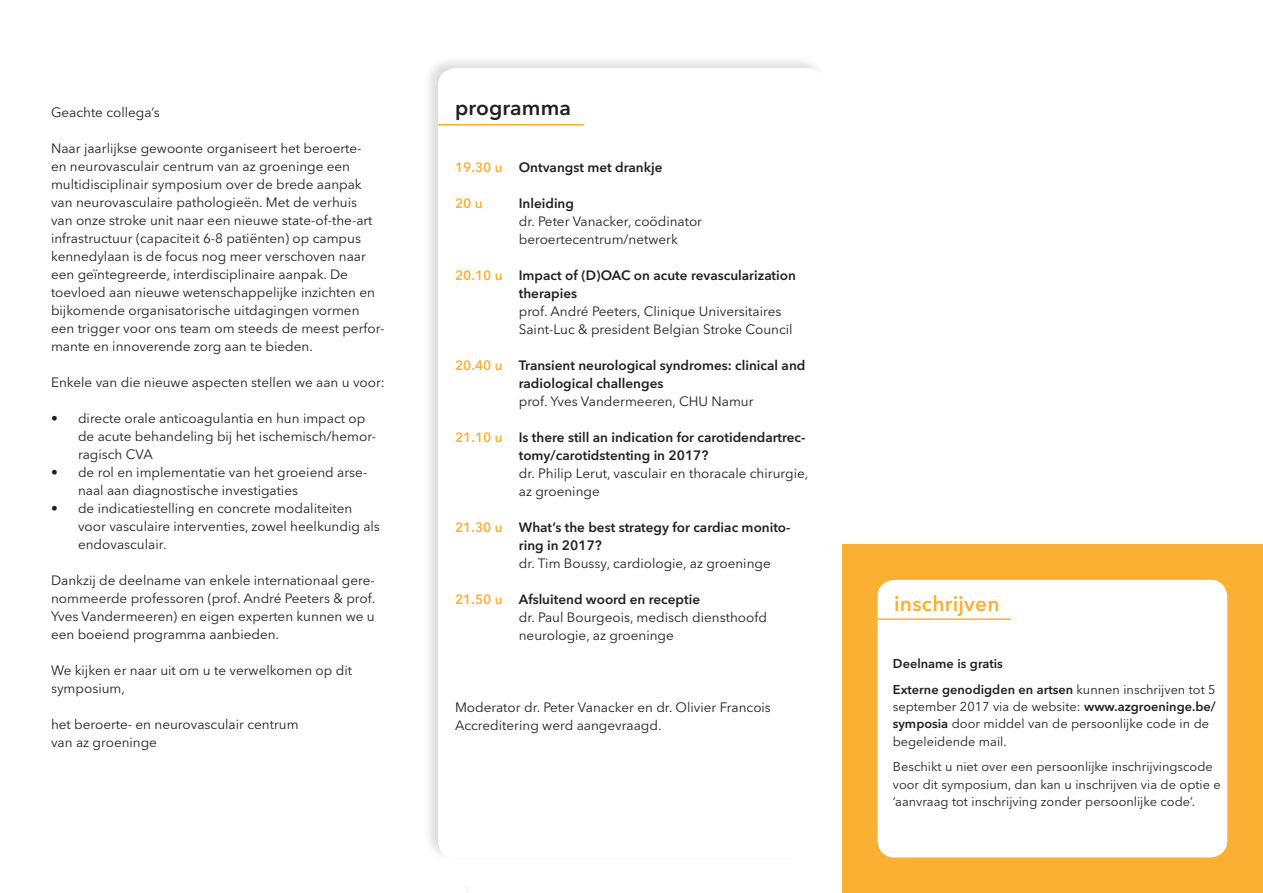
<style>
.page{position:relative;width:1263px;height:893px;background:#fff}
.page>*{position:absolute;margin:0;border:0;box-sizing:border-box;transform-origin:0 0}
.tussentitel{font:600 21px "Avenir Next LT Pro";letter-spacing:.01em;color:#fbb033}
.tussentitel-2{font:600 21px "Avenir Next LT Pro";letter-spacing:.01em;color:#231f20}
.tekst_programma{font:13.5px/18px "Avenir Next LT Pro";color:#231f20}
.tekst_programma-2{font:600 13.5px/18px "Avenir Next LT Pro";color:#231f20}
.tekst_programma-3{font:600 13.5px "Avenir Next LT Pro";color:#fbb033}
.basis_8_5{font:12.75px/17.2px "Avenir Next LT Pro";color:#231f20}
.basis_8_5-2{font:600 12.75px "Avenir Next LT Pro";color:#231f20}
.s1{color:#fbb033}
.s2{font-weight:600;color:#fbb033}
.s3{font-weight:600}
.s4{font-weight:400}
</style>
<div class="page">
<div style="left:423px;top:55px;width:403px;height:807px;background:#231f20;opacity:.15"></div>
<div style="left:438px;top:68px;width:387px;height:791px;background:#fff;border-radius:18px"></div>
<hr style="left:438px;top:124px;width:146px;height:1px;background:#fbb033">
<div style="left:842px;top:544px;width:421px;height:349px;background:#fbb033"></div>
<div style="left:877px;top:579px;width:351px;height:279px;background:#fff;border-radius:18px"></div>
<div style="left:876px;top:578px;width:353px;height:281px;border:2px solid #fbb033;border-radius:18px"></div>
<hr style="left:865px;top:618px;width:146px;height:2px;background:#fbb033">
<p class="tekst_programma" style="left:51px;top:103px;width:110px">Geachte collega’s</p>
<p class="tekst_programma" style="left:51px;top:139px;width:335px">Naar jaarlijkse gewoonte organiseert het beroerte-<br>en neurovasculair centrum van az groeninge een multidisciplinair symposium over de brede aanpak van neurovasculaire pathologieën. Met de verhuis<br>van onze stroke unit naar een nieuwe state-of-the-art infrastructuur (capaciteit 6-8 patiënten) op campus kennedylaan is de focus nog meer verschoven naar een geïntegreerde, interdisciplinaire aanpak. De toevloed aan nieuwe wetenschappelijke inzichten en bijkomende organisatorische uitdagingen vormen een trigger voor ons team om steeds de meest perfor&shy;mante en innoverende zorg aan te bieden.</p>
<p class="tekst_programma" style="left:51px;top:373px;width:335px">Enkele van die nieuwe aspecten stellen we aan u voor:</p>
<p class="tekst_programma" style="left:78px;top:409px;width:300px;text-indent:-27px">• directe orale anticoagulantia en hun impact op de acute behandeling bij het ischemisch/hemor&shy;ragisch CVA</p>
<p class="tekst_programma" style="left:78px;top:463px;width:291px;text-indent:-27px">• de rol en implementatie van het groeiend arse&shy;naal aan diagnostische investigaties</p>
<p class="tekst_programma" style="left:78px;top:499px;width:303px;text-indent:-27px">• de indicatiestelling en concrete modaliteiten voor vasculaire interventies, zowel heelkundig als endovasculair.</p>
<p class="tekst_programma" style="left:51px;top:571px;width:326px;text-align:justify">Dankzij de deelname van enkele internationaal gere&shy;nommeerde professoren (prof. André Peeters &amp; prof.<br>Yves Vandermeeren) en eigen experten kunnen we u een boeiend programma aanbieden.</p>
<p class="tekst_programma" style="left:51px;top:661px;width:302px">We kijken er naar uit om u te verwelkomen op dit symposium,</p>
<p class="tekst_programma" style="left:51px;top:715px;width:249px">het beroerte- en neurovasculair centrum van az groeninge</p>
<p class="tussentitel-2" style="left:455px;top:94px;width:118px">programma</p>
<p class="tekst_programma-2" style="left:455px;top:158px;width:209px"><span class="s1">19.30 u</span> Ontvangst met drankje</p>
<p class="tekst_programma-3" style="left:455px;top:195px;width:29px">20 u</p>
<p class="tekst_programma-2" style="left:519px;top:194px;width:57px">Inleiding</p>
<p class="tekst_programma" style="left:519px;top:212px;width:185px">dr. Peter Vanacker, coödinator beroertecentrum/netwerk</p>
<p class="tekst_programma" style="left:519px;top:266px;width:279px;text-indent:-64px"><span class="s2">20.10 u</span> <span class="s3">Impact of (D)OAC on acute revascularization therapies<br></span>prof. André Peeters, Clinique Universitaires Saint-Luc &amp; president Belgian Stroke Council</p>
<p class="tekst_programma-2" style="left:519px;top:356px;width:288px;text-indent:-64px"><span class="s1">20.40 u</span> Transient neurological syndromes: clinical and radiological challenges<br><span class="s4">prof. Yves Vandermeeren, CHU Namur</span></p>
<p class="tekst_programma-2" style="left:519px;top:428px;width:288px;text-indent:-64px"><span class="s1">21.10 u</span> Is there still an indication for carotidendartrec&shy;tomy/carotidstenting in 2017?</p>
<p class="tekst_programma" style="left:519px;top:464px;width:291px">dr. Philip Lerut, vasculair en thoracale chirurgie, az groeninge</p>
<p class="tekst_programma-2" style="left:519px;top:518px;width:273px;text-indent:-64px"><span class="s1">21.30 u</span> What’s the best strategy for cardiac monito&shy;ring in 2017?</p>
<p class="tekst_programma" style="left:519px;top:554px;width:253px">dr. Tim Boussy, cardiologie, az groeninge</p>
<p class="tekst_programma-2" style="left:455px;top:590px;width:247px"><span class="s1">21.50 u</span> Afsluitend woord en receptie</p>
<p class="tekst_programma" style="left:519px;top:608px;width:250px">dr. Paul Bourgeois, medisch diensthoofd neurologie, az groeninge</p>
<p class="tekst_programma" style="left:455px;top:698px;width:317px">Moderator dr. Peter Vanacker en dr. Olivier Francois</p>
<p class="tekst_programma" style="left:455px;top:716px;width:208px">Accreditering werd aangevraagd.</p>
<p class="tussentitel" style="left:894px;top:591px;width:107px">inschrijven</p>
<p class="basis_8_5-2" style="left:893px;top:656px;width:111px">Deelname is gratis</p>
<p class="basis_8_5" style="left:893px;top:681px;width:324px"><span class="s3">Externe genodigden en artsen</span> kunnen inschrijven tot 5 september 2017 via de website: <span class="s3">www.azgroeninge.be/ symposia</span> door middel van de persoonlijke code in de begeleidende mail.</p>
<p class="basis_8_5" style="left:893px;top:758px;width:329px">Beschikt u niet over een persoonlijke inschrijvingscode voor dit symposium, dan kan u inschrijven via de optie e ‘aanvraag tot inschrijving zonder persoonlijke code’.</p>
</div>
